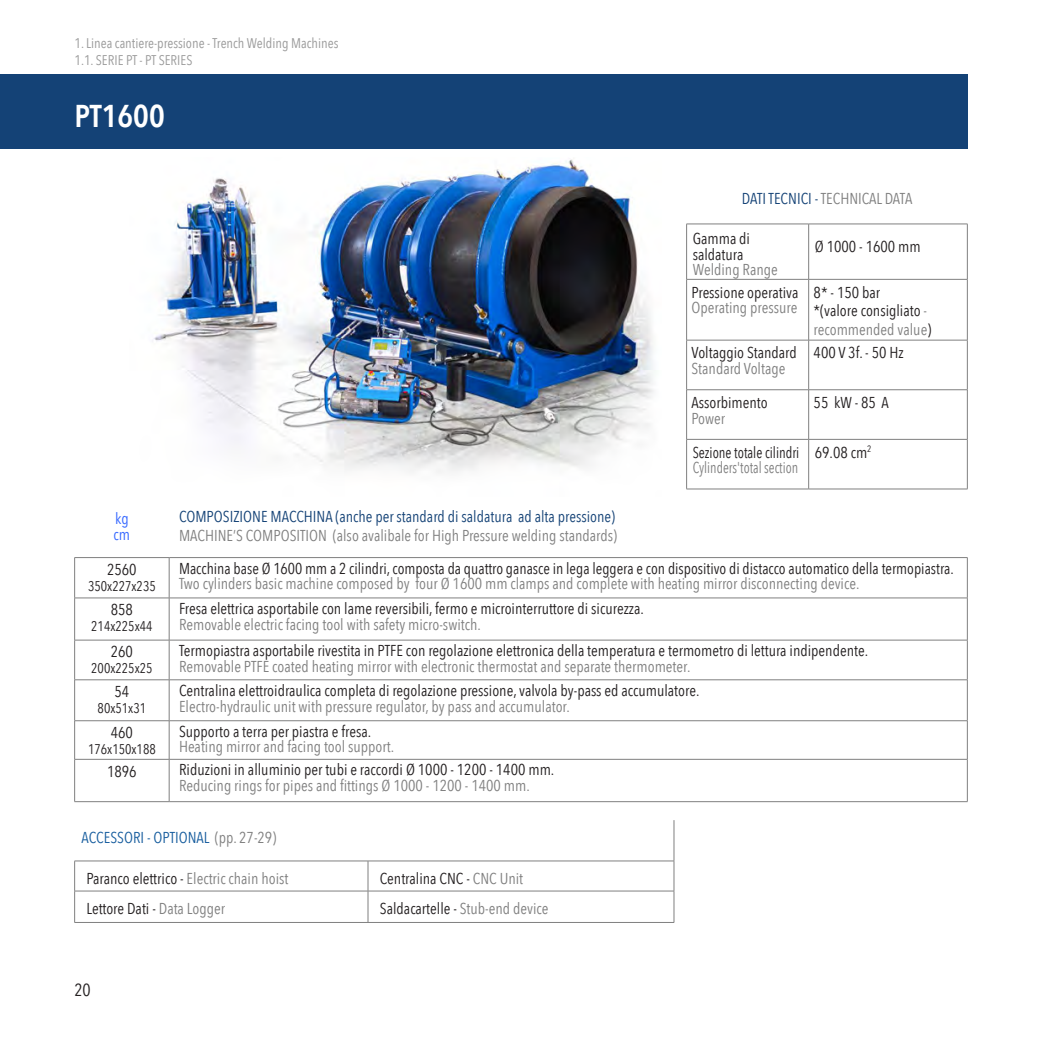
<style>
.page{position:relative;width:1042px;height:1042px;background:#fff}
.page>*{position:absolute;margin:0;border:0;box-sizing:border-box;transform-origin:0 0}
.t1{font:600 31.5px "Avenir Next Condensed";color:#fff}
.t2{font:17.5px "Avenir Next Condensed";color:#231f20}
.t3{font:15.75px/18.9px "Avenir Next Condensed";color:#231f20}
.t4{font:15.75px "Avenir Next Condensed";color:#808080}
.t5{font:15.75px "Avenir Next Condensed";color:#144276}
.t6{font:15.75px "Avenir Next Condensed";color:#175d9e}
.t7{font:15.75px "Avenir Next Condensed";color:#808080;scale:.87 1}
.t8{font:15.75px "Avenir Next Condensed";color:#231f20;scale:.9 1}
.t9{font:15.75px/15.8px "Avenir Next Condensed";color:#36f}
.t10{font:14px/16.8px "Avenir Next Condensed";color:#999}
.t11{font:14px "Avenir Next Condensed";color:#231f20}
.s1{color:#144276}
.s2{color:#808080}
.s3{color:#231f20}
</style>
<div class="page">
<div style="left:0;top:74px;width:967px;height:75px;background:#144276"></div>
<hr style="left:74px;top:558px;width:1px;height:40px;background:#808080">
<hr style="left:169px;top:558px;width:1px;height:40px;background:#808080">
<hr style="left:967px;top:558px;width:1px;height:40px;background:#808080">
<hr style="left:74px;top:597px;width:95px;height:1px;background:#808080">
<hr style="left:74px;top:598px;width:1px;height:42px;background:#808080">
<hr style="left:169px;top:597px;width:798px;height:1px;background:#808080">
<hr style="left:169px;top:598px;width:1px;height:42px;background:#808080">
<hr style="left:967px;top:598px;width:1px;height:42px;background:#808080">
<hr style="left:74px;top:640px;width:95px;height:1px;background:#808080">
<hr style="left:74px;top:640px;width:1px;height:39px;background:#808080">
<hr style="left:169px;top:640px;width:798px;height:1px;background:#808080">
<hr style="left:169px;top:640px;width:1px;height:39px;background:#808080">
<hr style="left:967px;top:640px;width:1px;height:39px;background:#808080">
<hr style="left:74px;top:679px;width:95px;height:1px;background:#808080">
<hr style="left:74px;top:680px;width:1px;height:40px;background:#808080">
<hr style="left:169px;top:679px;width:798px;height:1px;background:#808080">
<hr style="left:169px;top:680px;width:1px;height:40px;background:#808080">
<hr style="left:967px;top:680px;width:1px;height:40px;background:#808080">
<hr style="left:74px;top:720px;width:95px;height:1px;background:#808080">
<hr style="left:74px;top:721px;width:1px;height:38px;background:#808080">
<hr style="left:169px;top:720px;width:798px;height:1px;background:#808080">
<hr style="left:169px;top:721px;width:1px;height:38px;background:#808080">
<hr style="left:967px;top:721px;width:1px;height:38px;background:#808080">
<hr style="left:74px;top:759px;width:95px;height:1px;background:#808080">
<hr style="left:74px;top:759px;width:1px;height:42px;background:#808080">
<hr style="left:169px;top:759px;width:798px;height:1px;background:#808080">
<hr style="left:169px;top:759px;width:1px;height:42px;background:#808080">
<hr style="left:967px;top:759px;width:1px;height:42px;background:#808080">
<hr style="left:74px;top:801px;width:95px;height:1px;background:#808080">
<hr style="left:169px;top:801px;width:798px;height:1px;background:#808080">
<hr style="left:74px;top:557px;width:95px;height:1px;background:#808080">
<hr style="left:169px;top:557px;width:798px;height:1px;background:#808080">
<hr style="left:674px;top:820px;width:1px;height:41px;background:#808080">
<hr style="left:74px;top:860px;width:294px;height:1px;background:#808080">
<hr style="left:74px;top:861px;width:1px;height:30px;background:#808080">
<hr style="left:368px;top:860px;width:306px;height:1px;background:#808080">
<hr style="left:368px;top:861px;width:1px;height:30px;background:#808080">
<hr style="left:674px;top:861px;width:1px;height:30px;background:#808080">
<hr style="left:74px;top:891px;width:294px;height:1px;background:#808080">
<hr style="left:74px;top:891px;width:1px;height:31px;background:#808080">
<hr style="left:368px;top:891px;width:306px;height:1px;background:#808080">
<hr style="left:368px;top:891px;width:1px;height:31px;background:#808080">
<hr style="left:674px;top:891px;width:1px;height:31px;background:#808080">
<hr style="left:74px;top:922px;width:294px;height:1px;background:#808080">
<hr style="left:368px;top:922px;width:306px;height:1px;background:#808080">
<hr style="left:686px;top:279px;width:1px;height:61px;background:#808080">
<hr style="left:808px;top:279px;width:1px;height:61px;background:#808080">
<hr style="left:967px;top:279px;width:1px;height:61px;background:#808080">
<hr style="left:686px;top:340px;width:122px;height:1px;background:#808080">
<hr style="left:686px;top:340px;width:1px;height:49px;background:#808080">
<hr style="left:808px;top:340px;width:159px;height:1px;background:#808080">
<hr style="left:808px;top:340px;width:1px;height:49px;background:#808080">
<hr style="left:967px;top:340px;width:1px;height:49px;background:#808080">
<hr style="left:686px;top:389px;width:122px;height:1px;background:#808080">
<hr style="left:686px;top:390px;width:1px;height:49px;background:#808080">
<hr style="left:808px;top:389px;width:159px;height:1px;background:#808080">
<hr style="left:808px;top:390px;width:1px;height:49px;background:#808080">
<hr style="left:967px;top:390px;width:1px;height:49px;background:#808080">
<hr style="left:686px;top:439px;width:122px;height:1px;background:#808080">
<hr style="left:686px;top:439px;width:1px;height:50px;background:#808080">
<hr style="left:808px;top:439px;width:159px;height:1px;background:#808080">
<hr style="left:808px;top:439px;width:1px;height:50px;background:#808080">
<hr style="left:967px;top:439px;width:1px;height:50px;background:#808080">
<hr style="left:686px;top:489px;width:122px;height:1px;background:#808080">
<hr style="left:808px;top:489px;width:159px;height:1px;background:#808080">
<hr style="left:686px;top:224px;width:122px;height:1px;background:#808080">
<hr style="left:686px;top:224px;width:1px;height:55px;background:#808080">
<hr style="left:808px;top:224px;width:159px;height:1px;background:#808080">
<hr style="left:808px;top:224px;width:1px;height:55px;background:#808080">
<hr style="left:967px;top:224px;width:1px;height:55px;background:#808080">
<hr style="left:686px;top:279px;width:122px;height:1px;background:#808080">
<hr style="left:808px;top:279px;width:159px;height:1px;background:#808080">
<img style="left:152px;top:159px;width:502px;height:314px">
<p class="t10" style="left:74px;top:34px;width:265px">1. Linea cantiere-pressione - Trench Welding Machines<br>1.1. SERIE PT - PT SERIES</p>
<h1 class="t1" style="left:74px;top:89px;width:92px">PT1600</h1>
<p class="t9" style="left:114px;top:510px;width:18px">kg cm</p>
<p class="t5" style="left:179px;top:503px;width:437px">COMPOSIZIONE MACCHINA (anche per standard di saldatura ad alta pressione)</p>
<p class="t4" style="left:179px;top:522px;width:439px">MACHINE’S COMPOSITION (also avalibale for High Pressure welding standards)</p>
<p class="t4" style="left:742px;top:185px;width:172px"><span class="s1">DATI TECNICI -</span> TECHNICAL DATA</p>
<p class="t3" style="left:693px;top:230px;width:59px;line-height:15.8px">Gamma di saldatura</p>
<p class="t4" style="left:693px;top:256px;width:87px">Welding Range</p>
<p class="t3" style="left:815px;top:236px;width:107px">Ø 1000 - 1600 mm</p>
<p class="t3" style="left:691px;top:282px;width:108px">Pressione operativa</p>
<p class="t4" style="left:691px;top:294px;width:107px">Operating pressure</p>
<p class="t3" style="left:813px;top:282px;width:119px">8* - 150 bar<br>*(valore consigliato <span class="s2">- recommended value</span>)</p>
<p class="t3" style="left:691px;top:343px;width:107px">Voltaggio Standard</p>
<p class="t4" style="left:691px;top:355px;width:95px">Standard Voltage</p>
<p class="t3" style="left:813px;top:343px;width:92px">400 V 3f. - 50 Hz</p>
<p class="t3" style="left:691px;top:392px;width:78px">Assorbimento</p>
<p class="t4" style="left:691px;top:405px;width:35px">Power</p>
<p class="t3" style="left:813px;top:392px;width:77px">55 kW - 85 A</p>
<p class="t8" style="left:693px;top:439px;width:120px">Sezione totale cilindri</p>
<p class="t7" style="left:693px;top:454px;width:123px">Cylinders'total section</p>
<p class="t3" style="left:815px;top:442px;width:58px">69.08 cm<sup>2</sup></p>
<p class="t3" style="left:107px;top:559px;width:31px">2560</p>
<p class="t11" style="left:88px;top:574px;width:69px">350x227x235</p>
<p class="t3" style="left:179px;top:558px;width:776px">Macchina base Ø 1600 mm a 2 cilindri, composta da quattro ganasce in lega leggera e con dispositivo di distacco automatico della termopiastra.</p>
<p class="t4" style="left:179px;top:570px;width:682px">Two cylinders basic machine composed by four Ø 1600 mm clamps and complete with heating mirror disconnecting device.</p>
<p class="t3" style="left:111px;top:599px;width:24px">858</p>
<p class="t11" style="left:91px;top:614px;width:63px">214x225x44</p>
<p class="t3" style="left:179px;top:598px;width:466px">Fresa elettrica asportabile con lame reversibili, fermo e microinterruttore di sicurezza.</p>
<p class="t4" style="left:179px;top:611px;width:303px">Removable electric facing tool with safety micro-switch.</p>
<p class="t3" style="left:111px;top:641px;width:24px">260</p>
<p class="t11" style="left:91px;top:656px;width:63px">200x225x25</p>
<p class="t3" style="left:179px;top:640px;width:690px">Termopiastra asportabile rivestita in PTFE con regolazione elettronica della temperatura e termometro di lettura indipendente.</p>
<p class="t4" style="left:179px;top:653px;width:513px">Removable PTFE coated heating mirror with electronic thermostat and separate thermometer.</p>
<p class="t3" style="left:114px;top:681px;width:16px">54</p>
<p class="t11" style="left:98px;top:696px;width:50px">80x51x31</p>
<p class="t3" style="left:179px;top:680px;width:522px">Centralina elettroidraulica completa di regolazione pressione, valvola by-pass ed accumulatore.</p>
<p class="t4" style="left:179px;top:692px;width:392px">Electro-hydraulic unit with pressure regulator, by pass and accumulator.</p>
<p class="t3" style="left:111px;top:722px;width:24px">460</p>
<p class="t11" style="left:88px;top:737px;width:69px">176x150x188</p>
<p class="t3" style="left:179px;top:721px;width:194px">Supporto a terra per piastra e fresa.</p>
<p class="t4" style="left:179px;top:733px;width:217px">Heating mirror and facing tool support.</p>
<p class="t3" style="left:107px;top:761px;width:31px">1896</p>
<p class="t3" style="left:179px;top:759px;width:377px">Riduzioni in alluminio per tubi e raccordi Ø 1000 - 1200 - 1400 mm.</p>
<p class="t4" style="left:179px;top:772px;width:352px">Reducing rings for pipes and fittings Ø 1000 - 1200 - 1400 mm.</p>
<p class="t6" style="left:82px;top:824px;width:196px">ACCESSORI - OPTIONAL <span class="s2">(pp. 27-29)</span></p>
<p class="t4" style="left:87px;top:865px;width:203px"><span class="s3">Paranco elettrico -</span> Electric chain hoist</p>
<p class="t3" style="left:380px;top:868px;width:145px">Centralina CNC - <span class="s2">CNC Unit</span></p>
<p class="t3" style="left:87px;top:898px;width:140px">Lettore Dati - <span class="s2">Data Logger</span></p>
<p class="t3" style="left:380px;top:898px;width:170px">Saldacartelle - <span class="s2">Stub-end device</span></p>
<p class="t2" style="left:74px;top:975px;width:18px">20</p>
</div>
